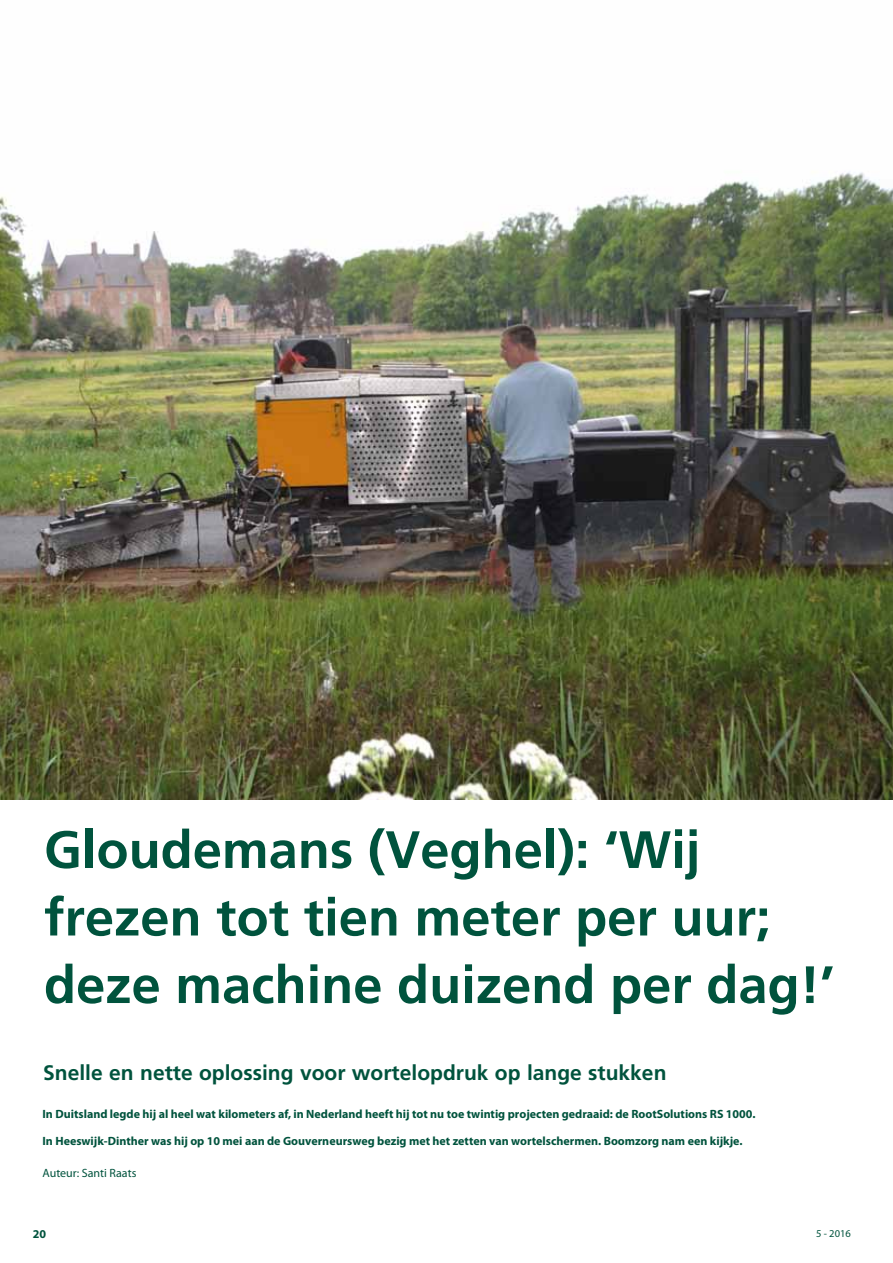
<style>
.page{position:relative;width:893px;height:1263px;background:#fff}
.page>*{position:absolute;margin:0;border:0;box-sizing:border-box;transform-origin:0 0}
.t1{font:700 52.5px/67.5px "Frutiger";color:#00533d}
.t2{font:700 21px "Frutiger";color:#00533d}
.t3{font:700 12px "Myriad Pro";color:#00533d}
.t4{font:12px "Myriad Pro";color:#00533d}
.t5{font:10.5px "Myriad Pro";color:#00533d}
</style>
<div class="page">
<img style="left:0;top:172px;width:893px;height:627px">
<h1 class="t1" style="left:44px;top:815px;width:792px">Gloudemans (Veghel): ‘Wij frezen tot tien meter per uur; deze machine duizend per dag!’</h1>
<h2 class="t2" style="left:43px;top:1060px;width:625px">Snelle en nette oplossing voor wortelopdruk op lange stukken</h2>
<p class="t3" style="left:43px;top:1106px;width:715px">In Duitsland legde hij al heel wat kilometers af, in Nederland heeft hij tot nu toe twintig projecten gedraaid: de RootSolutions RS 1000.</p>
<p class="t3" style="left:43px;top:1133px;width:701px">In Heeswijk-Dinther was hij op 10 mei aan de Gouverneursweg bezig met het zetten van wortelschermen. Boomzorg nam een kijkje.</p>
<p class="t4" style="left:43px;top:1166px;width:95px">Auteur: Santi Raats</p>
<p class="t3" style="left:33px;top:1226px;width:15px">20</p>
<p class="t5" style="left:816px;top:1227px;width:36px">5 - 2016</p>
</div>
